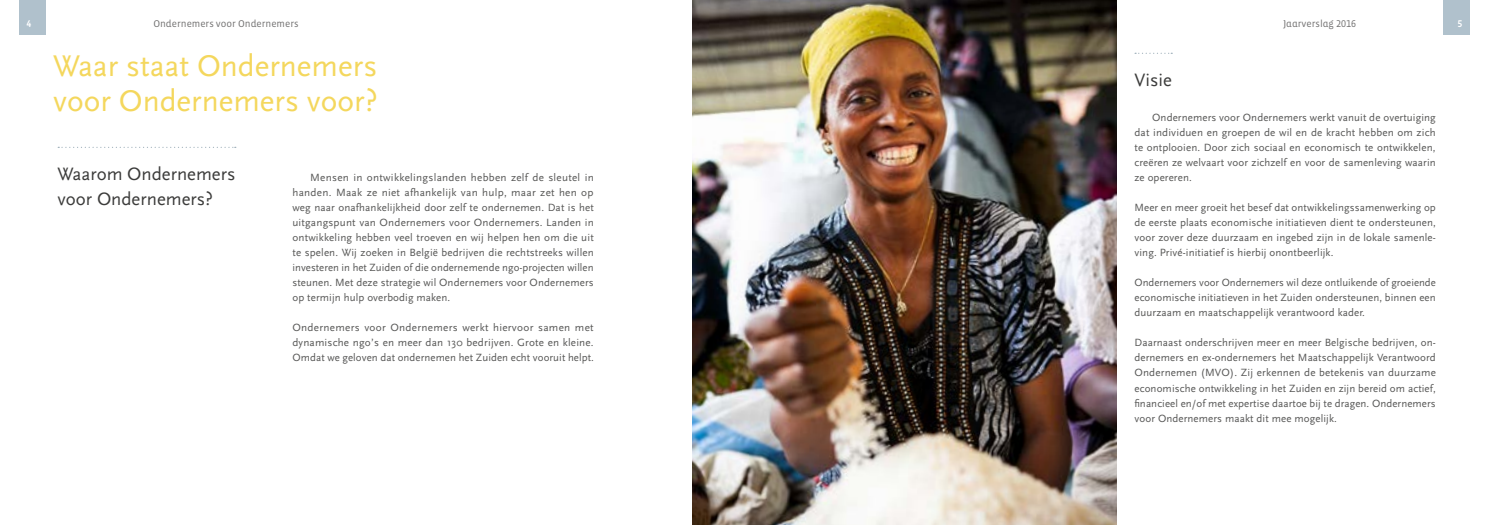
<style>
.page{position:relative;width:1489px;height:525px;background:#fff}
.page>*{position:absolute;margin:0;border:0;box-sizing:border-box;transform-origin:0 0}
.t1{font:31.25px/35px "Scala Sans";color:#f4d75d}
.t2{font:18.75px/25px "Scala Sans";color:#3c3c3b}
.t3{font:11px/15px "Scala Sans";letter-spacing:.01em;color:#575756;text-align:justify}
.t4{font:10px "Vista Sans Alt";color:#706f6f}
.t5{font:10px "Vista Sans Alt Med";color:#fff}
</style>
<div class="page">
<img style="left:692px;top:0;width:424px;height:524px">
<svg style="left:1134px;top:53px;width:38px;height:1px"></svg>
<svg style="left:58px;top:147px;width:178px;height:1px"></svg>
<div style="left:20px;top:0;width:26px;height:34px;background:#b0c1cc"></div>
<div style="left:1443px;top:0;width:26px;height:34px;background:#b0c1cc"></div>
<p class="t5" style="left:27px;top:18px;width:6px">4</p>
<p class="t4" style="left:153px;top:18px;width:147px">Ondernemers voor Ondernemers</p>
<p class="t4" style="left:1282px;top:18px;width:75px">Jaarverslag 2016</p>
<p class="t5" style="left:1457px;top:18px;width:6px">5</p>
<h1 class="t1" style="left:53px;top:49px;width:326px">Waar staat Ondernemers voor Ondernemers voor?</h1>
<h2 class="t2" style="left:58px;top:161px;width:179px">Waarom Ondernemers voor Ondernemers?</h2>
<p class="t3" style="left:292px;top:170px;width:303px;text-indent:18px">Mensen in ontwikkelingslanden hebben zelf de sleutel in handen. Maak ze niet afhankelijk van hulp, maar zet hen op weg naar onafhankelijkheid door zelf te ondernemen. Dat is het uitgangspunt van Ondernemers voor Ondernemers. Landen in ontwikkeling hebben veel troeven en wij helpen hen om die uit te spelen. Wij zoeken in België bedrijven die rechtstreeks willen investeren in het Zuiden of die ondernemende ngo-projecten willen steunen. Met deze strategie wil Ondernemers voor Ondernemers op termijn hulp overbodig maken.</p>
<p class="t3" style="left:292px;top:320px;width:303px">Ondernemers voor Ondernemers werkt hiervoor samen met dynamische ngo’s en meer dan 130 bedrijven. Grote en kleine.<br>Omdat we geloven dat ondernemen het Zuiden echt vooruit helpt.</p>
<h2 class="t2" style="left:1134px;top:68px;width:39px">Visie</h2>
<p class="t3" style="left:1134px;top:110px;width:303px;text-indent:18px">Ondernemers voor Ondernemers werkt vanuit de overtuiging dat individuen en groepen de wil en de kracht hebben om zich te ontplooien. Door zich sociaal en economisch te ontwikkelen, creëren ze welvaart voor zichzelf en voor de samenleving waarin ze opereren.</p>
<p class="t3" style="left:1134px;top:200px;width:303px">Meer en meer groeit het besef dat ontwikkelingssamenwerking op de eerste plaats economische initiatieven dient te ondersteunen, voor zover deze duurzaam en ingebed zijn in de lokale samenle&shy;ving. Privé-initiatief is hierbij onontbeerlijk.</p>
<p class="t3" style="left:1134px;top:275px;width:303px">Ondernemers voor Ondernemers wil deze ontluikende of groeiende economische initiatieven in het Zuiden ondersteunen, binnen een duurzaam en maatschappelijk verantwoord kader.</p>
<p class="t3" style="left:1134px;top:335px;width:303px">Daarnaast onderschrijven meer en meer Belgische bedrijven, on&shy;dernemers en ex-ondernemers het Maatschappelijk Verantwoord Ondernemen (MVO). Zij erkennen de betekenis van duurzame economische ontwikkeling in het Zuiden en zijn bereid om actief, financieel en/of met expertise daartoe bij te dragen. Ondernemers voor Ondernemers maakt dit mee mogelijk.</p>
</div>
